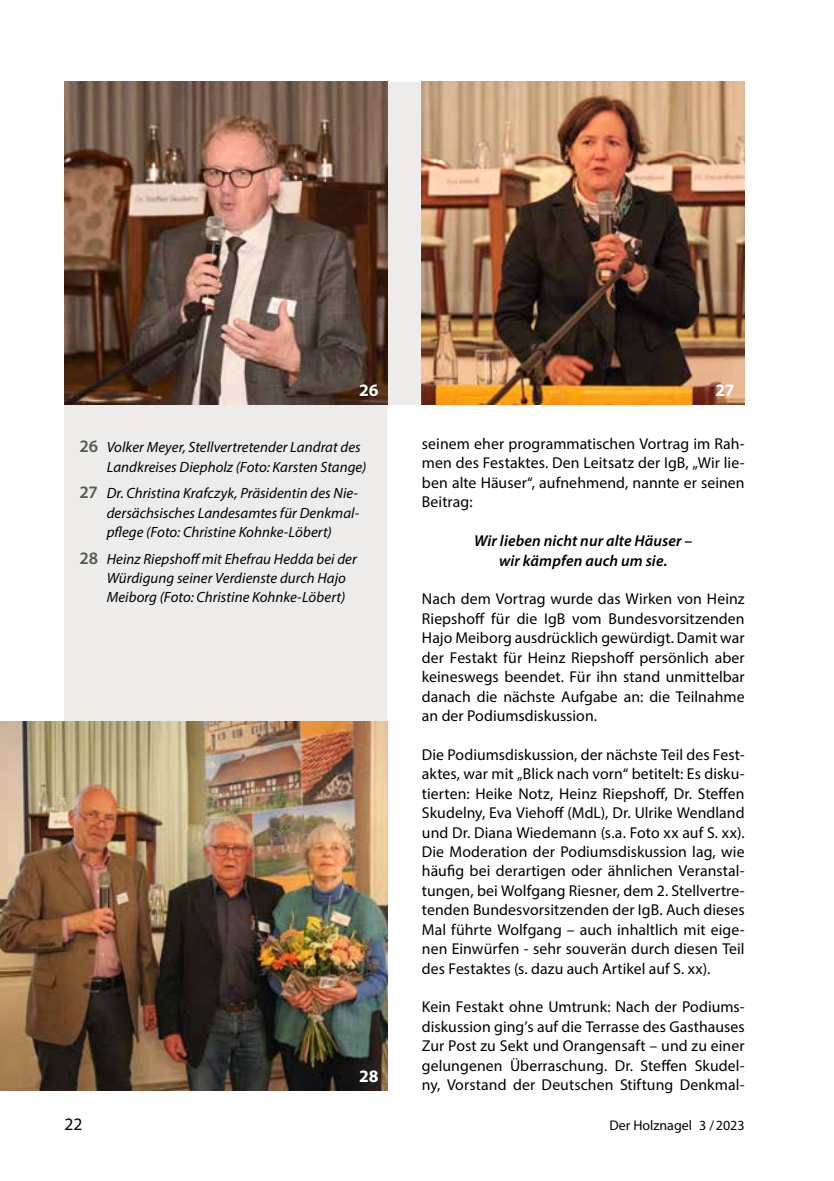
<style>
.page{position:relative;width:834px;height:1181px;background:#fff}
.page>*{position:absolute;margin:0;border:0;box-sizing:border-box;transform-origin:0 0}
.t1{font:700 17.5px "Myriad Pro";color:#fff}
.t2{font:17.5px "Myriad Pro";color:#000}
.t3{font:15.75px/19.4px "Myriad Pro";letter-spacing:.005em;color:#000;text-align:justify}
.t4{font:italic 600 15.75px/19.4px "Myriad Pro";letter-spacing:.01em;color:#000;text-align:center}
.t5{font:italic 14.88px/19.2px "Myriad Pro";letter-spacing:.005em;color:#000}
.t6{font:14px "Myriad Pro";color:#000}
.s1{font-weight:600;font-style:normal;font-size:17.5px;color:#575756}
</style>
<div class="page">
<div style="left:64px;top:82px;width:323px;height:1008px;background:#edeceb"></div>
<div style="left:64px;top:82px;width:680px;height:322px;background:#edeceb"></div>
<img style="left:64px;top:82px;width:323px;height:322px">
<img style="left:422px;top:82px;width:322px;height:322px">
<img style="left:0;top:721px;width:387px;height:369px">
<p class="t1" style="left:359px;top:378px;width:21px">26</p>
<p class="t5" style="left:107px;top:437px;width:261px;text-indent:-27px"><span class="s1">26</span> Volker Meyer, Stellvertretender Landrat des<br>Landkreises Diepholz (Foto: Karsten Stange)</p>
<p class="t5" style="left:107px;top:483px;width:254px;text-align:justify;text-indent:-27px"><span class="s1">27</span> Dr. Christina Krafczyk, Präsidentin des Nie&shy;dersächsisches Landesamtes für Denkmal&shy;pflege (Foto: Christine Kohnke-Löbert)</p>
<p class="t5" style="left:107px;top:549px;width:252px;text-indent:-27px"><span class="s1">28</span> Heinz Riepshoff mit Ehefrau Hedda bei der<br>Würdigung seiner Verdienste durch Hajo<br>Meiborg (Foto: Christine Kohnke-Löbert)</p>
<p class="t1" style="left:359px;top:1065px;width:21px">28</p>
<p class="t1" style="left:715px;top:378px;width:21px">27</p>
<p class="t3" style="left:422px;top:434px;width:324px">seinem eher programmatischen Vortrag im Rah&shy;men des Festaktes. Den Leitsatz der IgB, „Wir lie&shy;ben alte Häuser“, aufnehmend, nannte er seinen Beitrag:</p>
<p class="t4" style="left:474px;top:531px;width:220px">Wir lieben nicht nur alte Häuser – wir kämpfen auch um sie.</p>
<p class="t3" style="left:422px;top:589px;width:324px">Nach dem Vortrag wurde das Wirken von Heinz Riepshoff für die IgB vom Bundesvorsitzenden Hajo Meiborg ausdrücklich gewürdigt. Damit war der Festakt für Heinz Riepshoff persönlich aber keineswegs beendet. Für ihn stand unmittelbar danach die nächste Aufgabe an: die Teilnahme an der Podiumsdiskussion.</p>
<p class="t3" style="left:422px;top:744px;width:324px">Die Podiumsdiskussion, der nächste Teil des Fest&shy;aktes, war mit „Blick nach vorn“ betitelt: Es disku&shy;tierten: Heike Notz, Heinz Riepshoff, Dr. Steffen Skudelny, Eva Viehoff (MdL), Dr. Ulrike Wendland und Dr. Diana Wiedemann (s.a. Foto xx auf S. xx).<br>Die Moderation der Podiumsdiskussion lag, wie häufig bei derartigen oder ähnlichen Veranstal&shy;tungen, bei Wolfgang Riesner, dem 2. Stellvertre&shy;tenden Bundesvorsitzenden der IgB. Auch dieses Mal führte Wolfgang – auch inhaltlich mit eige&shy;nen Einwürfen - sehr souverän durch diesen Teil des Festaktes (s. dazu auch Artikel auf S. xx).</p>
<p class="t3" style="left:422px;top:997px;width:324px">Kein Festakt ohne Umtrunk: Nach der Podiums&shy;diskussion ging’s auf die Terrasse des Gasthauses Zur Post zu Sekt und Orangensaft – und zu einer gelungenen Überraschung. Dr. Steffen Skudel&shy;ny, Vorstand der Deutschen Stiftung Denkmal-</p>
<p class="t2" style="left:64px;top:1113px;width:19px">22</p>
<p class="t6" style="left:609px;top:1116px;width:137px">Der Holznagel 3 /2023</p>
</div>
